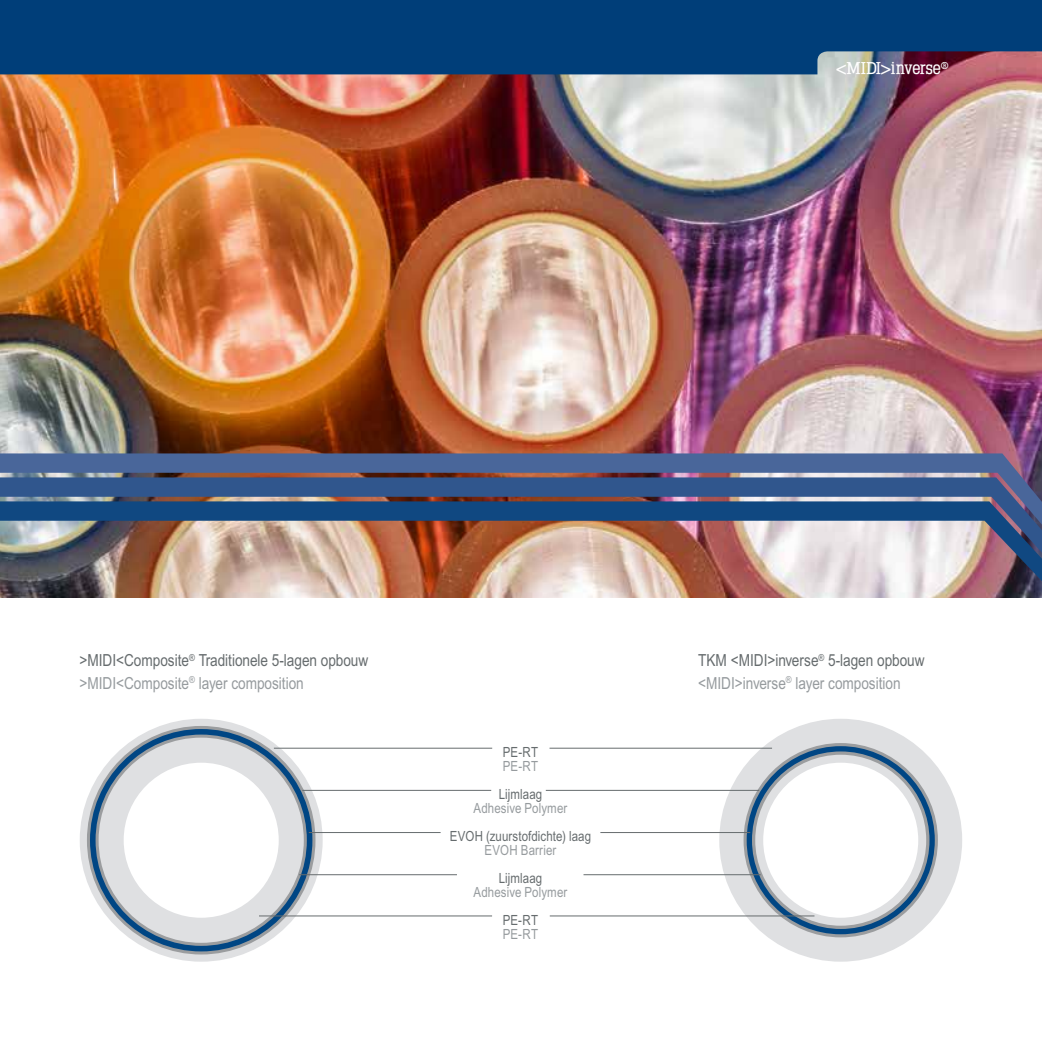
<style>
.page{position:relative;width:1042px;height:1042px;background:#fff}
.page>*{position:absolute;margin:0;border:0;box-sizing:border-box;transform-origin:0 0}
.t1{font:16.62px/22.8px "Arial Narrow";color:#666c6e}
.t2{font:700 16.62px "Typo Latinserif";color:#fff}
.t3{font:14px "Arial Narrow";letter-spacing:.01em;color:#969b9e}
.t4{font:14px "Arial Narrow";letter-spacing:.01em;color:#666c6e}
.s1{color:#969b9e}
</style>
<div class="page">
<img style="left:0;top:74px;width:1042px;height:524px">
<div style="left:0;top:0;width:1042px;height:74px;background:#003e79"></div>
<svg style="left:0;top:453px;width:1042px;height:24px;background:#5b6890"></svg>
<img style="left:0;top:553px;width:1042px;height:28px">
<img style="left:0;top:477px;width:1042px;height:76px">
<svg style="left:80px;top:719px;width:243px;height:242px"></svg>
<svg style="left:87px;top:726px;width:228px;height:228px"></svg>
<svg style="left:90px;top:729px;width:222px;height:222px"></svg>
<svg style="left:719px;top:719px;width:243px;height:242px"></svg>
<svg style="left:743px;top:743px;width:195px;height:194px"></svg>
<hr style="left:549px;top:748px;width:223px;height:1px;background:#666c6e">
<hr style="left:274px;top:748px;width:218px;height:1px;background:#666c6e">
<hr style="left:546px;top:790px;width:213px;height:1px;background:#666c6e">
<hr style="left:302px;top:790px;width:189px;height:1px;background:#666c6e">
<hr style="left:600px;top:832px;width:150px;height:1px;background:#666c6e">
<hr style="left:309px;top:832px;width:132px;height:1px;background:#666c6e">
<hr style="left:583px;top:874px;width:177px;height:1px;background:#666c6e">
<hr style="left:299px;top:874px;width:158px;height:1px;background:#666c6e">
<hr style="left:550px;top:915px;width:264px;height:1px;background:#666c6e">
<hr style="left:259px;top:915px;width:233px;height:1px;background:#666c6e">
<p class="t2" style="left:836px;top:59px;width:114px">&lt;MIDI&gt;inverse<sup>®</sup></p>
<p class="t1" style="left:79px;top:648px;width:290px">&gt;MIDI&lt;Composite<sup>®</sup> Traditionele 5-lagen opbouw <span class="s1">&gt;MIDI&lt;Composite</span><sup>®</sup> <span class="s1">layer composition</span></p>
<p class="t4" style="left:503px;top:744px;width:37px">PE-RT</p>
<p class="t3" style="left:503px;top:758px;width:37px">PE-RT</p>
<p class="t4" style="left:499px;top:786px;width:45px">Lijmlaag</p>
<p class="t3" style="left:474px;top:800px;width:95px">Adhesive Polymer</p>
<p class="t4" style="left:450px;top:828px;width:143px">EVOH (zuurstofdichte) laag</p>
<p class="t3" style="left:484px;top:842px;width:73px">EVOH Barrier</p>
<p class="t4" style="left:499px;top:870px;width:45px">Lijmlaag</p>
<p class="t3" style="left:474px;top:884px;width:95px">Adhesive Polymer</p>
<p class="t4" style="left:503px;top:912px;width:37px">PE-RT</p>
<p class="t3" style="left:503px;top:926px;width:37px">PE-RT</p>
<p class="t1" style="left:698px;top:648px;width:228px">TKM &lt;MIDI&gt;inverse<sup>®</sup> 5-lagen opbouw <span class="s1">&lt;MIDI&gt;inverse</span><sup>®</sup> <span class="s1">layer composition</span></p>
</div>
